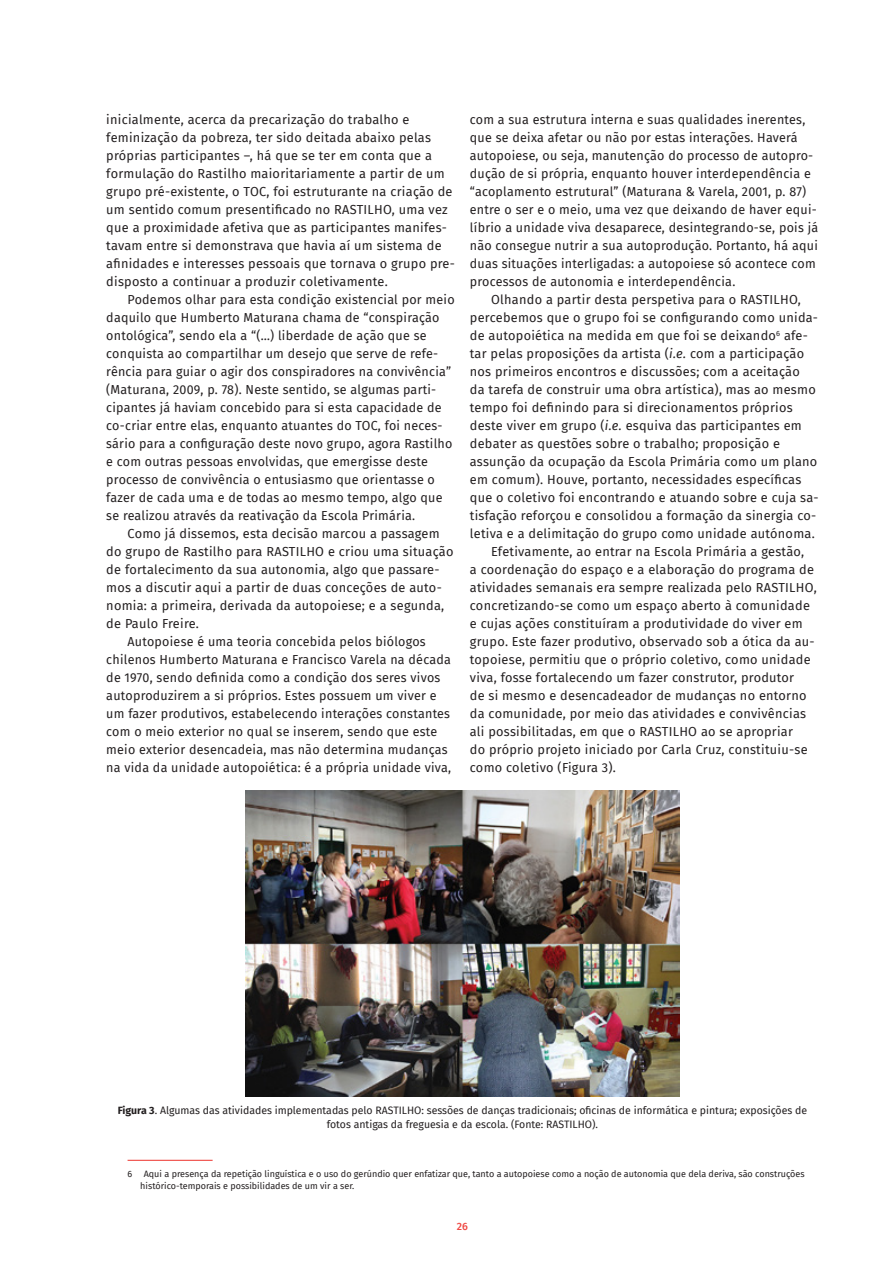
<style>
.page{position:relative;width:893px;height:1263px;background:#fff}
.page>*{position:absolute;margin:0;border:0;box-sizing:border-box;transform-origin:0 0}
.txt_PT_identado{font:12.75px/18px "Fira Sans";letter-spacing:.02em;color:#231f20}
.txt_PT{font:12.75px/18px "Fira Sans";letter-spacing:.02em;color:#231f20}
.legenda{font:10.5px/13.5px "Fira Sans";color:#231f20;text-align:center}
.t1{font:500 10.5px "Fira Sans";color:#ef4843}
.notas_rodapé{font:9px/12px "Fira Sans";color:#231f20}
.s1{font-style:italic}
.s2{font-weight:700}
</style>
<div class="page">
<hr style="left:128px;top:1160px;width:85px;height:1px;background:#ef4843">
<img style="left:246px;top:790px;width:433px;height:306px">
<p class="txt_PT" style="left:106px;top:111px;width:350px">inicialmente, acerca da precarização do trabalho e feminização da pobreza, ter sido deitada abaixo pelas próprias participantes –, há que se ter em conta que a formulação do Rastilho maioritariamente a partir de um grupo pré-existente, o TOC, foi estruturante na criação de um sentido comum presentificado no RASTILHO, uma vez que a proximidade afetiva que as participantes manifes&shy;tavam entre si demonstrava que havia aí um sistema de afinidades e interesses pessoais que tornava o grupo pre&shy;disposto a continuar a produzir coletivamente.</p>
<p class="txt_PT_identado" style="left:106px;top:291px;width:350px;text-indent:21px">Podemos olhar para esta condição existencial por meio daquilo que Humberto Maturana chama de “conspiração ontológica”, sendo ela a “(…) liberdade de ação que se conquista ao compartilhar um desejo que serve de refe&shy;rência para guiar o agir dos conspiradores na convivência” (Maturana, 2009, p. 78). Neste sentido, se algumas parti&shy;cipantes já haviam concebido para si esta capacidade de co-criar entre elas, enquanto atuantes do TOC, foi neces&shy;sário para a configuração deste novo grupo, agora Rastilho e com outras pessoas envolvidas, que emergisse deste processo de convivência o entusiasmo que orientasse o fazer de cada uma e de todas ao mesmo tempo, algo que se realizou através da reativação da Escola Primária.</p>
<p class="txt_PT_identado" style="left:106px;top:525px;width:349px;text-indent:21px">Como já dissemos, esta decisão marcou a passagem do grupo de Rastilho para RASTILHO e criou uma situação de fortalecimento da sua autonomia, algo que passare&shy;mos a discutir aqui a partir de duas conceções de auto&shy;nomia: a primeira, derivada da autopoiese; e a segunda, de Paulo Freire.</p>
<p class="txt_PT_identado" style="left:106px;top:633px;width:346px;text-indent:21px">Autopoiese é uma teoria concebida pelos biólogos chilenos Humberto Maturana e Francisco Varela na década de 1970, sendo definida como a condição dos seres vivos autoproduzirem a si próprios. Estes possuem um viver e um fazer produtivos, estabelecendo interações constantes com o meio exterior no qual se inserem, sendo que este meio exterior desencadeia, mas não determina mudanças na vida da unidade autopoiética: é a própria unidade viva,</p>
<p class="txt_PT_identado" style="left:470px;top:111px;width:350px">com a sua estrutura interna e suas qualidades inerentes, que se deixa afetar ou não por estas interações. Haverá autopoiese, ou seja, manutenção do processo de autopro&shy;dução de si própria, enquanto houver interdependência e “acoplamento estrutural” (Maturana &amp; Varela, 2001, p. 87) entre o ser e o meio, uma vez que deixando de haver equi&shy;líbrio a unidade viva desaparece, desintegrando-se, pois já não consegue nutrir a sua autoprodução. Portanto, há aqui duas situações interligadas: a autopoiese só acontece com processos de autonomia e interdependência.</p>
<p class="txt_PT_identado" style="left:470px;top:291px;width:350px;text-indent:21px">Olhando a partir desta perspetiva para o RASTILHO, percebemos que o grupo foi se configurando como unida&shy;de autopoiética na medida em que foi se deixando<sup>6</sup> afe&shy;tar pelas proposições da artista (<span class="s1">i.e.</span> com a participação nos primeiros encontros e discussões; com a aceitação<br>da tarefa de construir uma obra artística), mas ao mesmo tempo foi definindo para si direcionamentos próprios deste viver em grupo (<span class="s1">i.e.</span> esquiva das participantes em debater as questões sobre o trabalho; proposição e assunção da ocupação da Escola Primária como um plano em comum). Houve, portanto, necessidades específicas que o coletivo foi encontrando e atuando sobre e cuja sa&shy;tisfação reforçou e consolidou a formação da sinergia co&shy;letiva e a delimitação do grupo como unidade autónoma.</p>
<p class="txt_PT_identado" style="left:470px;top:543px;width:348px;text-indent:21px">Efetivamente, ao entrar na Escola Primária a gestão,<br>a coordenação do espaço e a elaboração do programa de atividades semanais era sempre realizada pelo RASTILHO, concretizando-se como um espaço aberto à comunidade e cujas ações constituíram a produtividade do viver em grupo. Este fazer produtivo, observado sob a ótica da au&shy;topoiese, permitiu que o próprio coletivo, como unidade viva, fosse fortalecendo um fazer construtor, produtor<br>de si mesmo e desencadeador de mudanças no entorno da comunidade, por meio das atividades e convivências ali possibilitadas, em que o RASTILHO ao se apropriar<br>do próprio projeto iniciado por Carla Cruz, constituiu-se como coletivo (Figura 3).</p>
<p class="legenda" style="left:118px;top:1104px;width:691px"><span class="s2">Figura 3</span>. Algumas das atividades implementadas pelo RASTILHO: sessões de danças tradicionais; oficinas de informática e pintura; exposições de fotos antigas da freguesia e da escola. (Fonte: RASTILHO).</p>
<p class="notas_rodapé" style="left:128px;top:1167px;width:6px">6</p>
<p class="notas_rodapé" style="left:140px;top:1167px;width:666px;text-indent:3px">Aqui a presença da repetição linguística e o uso do gerúndio quer enfatizar que, tanto a autopoiese como a noção de autonomia que dela deriva, são construções histórico-temporais e possibilidades de um vir a ser.</p>
<p class="t1" style="left:457px;top:1218px;width:13px">26</p>
</div>
